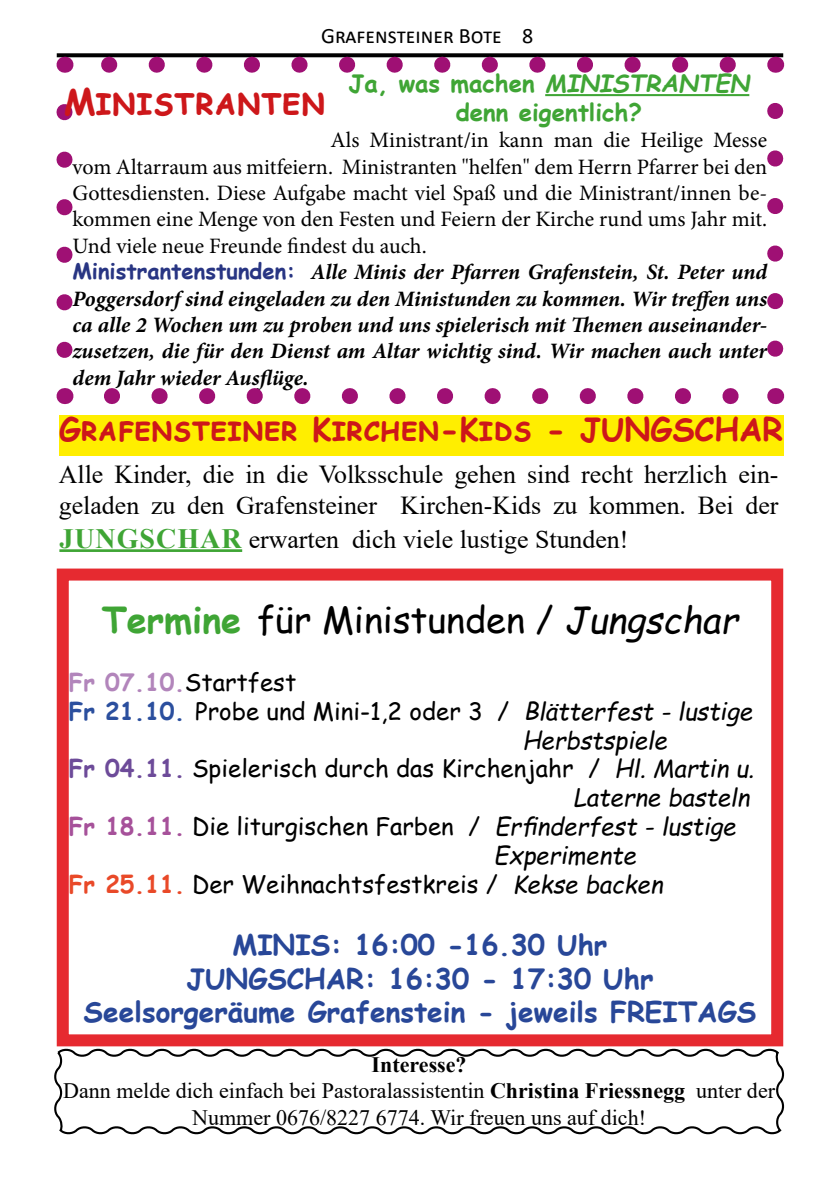
<style>
.page{position:relative;width:840px;height:1191px;background:#fff}
.page>*{position:absolute;margin:0;border:0;box-sizing:border-box;transform-origin:0 0}
.t1{font:36px "Comic Sans MS";color:#000}
.t2{font:700 36px "Comic Sans MS";letter-spacing:.055em;color:#cd171a}
.t3{font:700 32px "Comic Sans MS";color:#cd171a}
.t4{font:700 28px/33.6px "Comic Sans MS";color:#284798;text-align:center}
.t5{font:25.8px/31px "Times New Roman";color:#000}
.t6{font:24px "Comic Sans MS";color:#000}
.t7{font:700 24px/28.8px "Comic Sans MS";color:#3fa535;text-align:center}
.t8{font:italic 24px "Comic Sans MS";color:#000}
.t9{font:22px/26.4px "Minion Pro";color:#000}
.t10{font:22px/26.4px "Times New Roman";color:#000;text-align:center}
.t11{font:22px "Calibri";color:#000}
.s1{font-style:italic}
.s2{font-family:"Comic Sans MS";font-weight:700;color:#283583}
.s3{font-weight:700;font-style:italic}
.s4{font-weight:700;font-size:28px;color:#3fa535}
.s5{font-weight:700;color:#3fa535}
.s6{font-weight:700;color:#b285bb}
.s7{font-weight:700;color:#2b4f9e}
.s8{font-weight:700;color:#6d4b99}
.s9{font-weight:700;color:#a6519a}
.s10{font-weight:700;color:#e94928}
.s11{font-weight:700}
</style>
<div class="page">
<svg style="left:57px;top:53px;width:725px;height:4px;background:#121212"></svg>
<hr style="left:59px;top:549px;width:183px;height:3px;background:#3fa535">
<svg style="left:54px;top:1045px;width:731px;height:90px"></svg>
<hr style="left:545px;top:94px;width:204px;height:2px;background:#3fa535">
<svg style="left:56px;top:112px;width:16px;height:246px"></svg>
<svg style="left:112px;top:388px;width:627px;height:16px"></svg>
<svg style="left:767px;top:103px;width:15px;height:246px"></svg>
<svg style="left:88px;top:57px;width:639px;height:16px"></svg>
<svg style="left:64px;top:388px;width:1px;height:16px"></svg>
<svg style="left:774px;top:388px;width:1px;height:16px"></svg>
<svg style="left:774px;top:57px;width:1px;height:16px"></svg>
<svg style="left:64px;top:57px;width:1px;height:16px"></svg>
<div style="left:57px;top:568px;width:725px;height:478px;border:12px solid #e62a30"></div>
<div style="left:59px;top:415px;width:723px;height:40px;background:#fe0"></div>
<p class="t11" style="left:321px;top:21px;width:213px">Grafensteiner Bote 8</p>
<p class="t7" style="left:348px;top:68px;width:402px">Ja, was machen <span class="s1">MINISTRANTEN </span>denn eigentlich?</p>
<p class="t9" style="left:72px;top:127px;width:695px;text-indent:258px">Als Ministrant/in kann man die Heilige Messe vom Altarraum aus mitfeiern. Ministranten "helfen" dem Herrn Pfarrer bei den Gottesdiensten. Diese Aufgabe macht viel Spaß und die Ministrant/innen be&shy;kommen eine Menge von den Festen und Feiern der Kirche rund ums Jahr mit.<br>Und viele neue Freunde findest du auch.<br><span class="s2">Ministrantenstunden:</span> <span class="s3">Alle Minis der Pfarren Grafenstein, St. Peter und Poggersdorf sind eingeladen zu den Ministunden zu kommen. Wir treffen uns ca alle 2 Wochen um zu proben und uns spielerisch mit Themen auseinander&shy;zusetzen, die für den Dienst am Altar wichtig sind. Wir machen auch unter dem Jahr wieder Ausflüge.</span></p>
<h1 class="t2" style="left:64px;top:76px;width:263px">Ministranten</h1>
<h2 class="t3" style="left:59px;top:405px;width:724px">Grafensteiner Kirchen-Kids - JUNGSCHAR</h2>
<p class="t5" style="left:59px;top:458px;width:720px">Alle Kinder, die in die Volksschule gehen sind recht herzlich ein&shy;geladen zu den Grafensteiner Kirchen-Kids zu kommen. Bei der</p>
<p class="t5" style="left:59px;top:522px;width:570px"><span class="s4">JUNGSCHAR</span> erwarten dich viele lustige Stunden!</p>
<h1 class="t1" style="left:102px;top:593px;width:637px"><span class="s5">Termine</span> für Ministunden / <span class="s1">Jungschar</span></h1>
<p class="t6" style="left:69px;top:664px;width:229px"><span class="s6">Fr 07.10.</span>Startfest</p>
<p class="t6" style="left:69px;top:693px;width:685px"><span class="s7">Fr 21.10.</span> Probe und Mini-1,2 oder 3 / <span class="s1">Blätterfest - lustige</span></p>
<p class="t8" style="left:522px;top:722px;width:146px">Herbstspiele</p>
<p class="t6" style="left:69px;top:751px;width:686px"><span class="s8">Fr 04.11.</span> Spielerisch durch das Kirchenjahr / <span class="s1">Hl. Martin u.</span></p>
<p class="t8" style="left:573px;top:779px;width:178px">Laterne basteln</p>
<p class="t6" style="left:69px;top:808px;width:668px"><span class="s9">Fr 18.11.</span> Die liturgischen Farben / <span class="s1">Erfinderfest - lustige</span></p>
<p class="t8" style="left:493px;top:837px;width:144px">Experimente</p>
<p class="t6" style="left:69px;top:866px;width:595px"><span class="s10">Fr 25.11.</span> Der Weihnachtsfestkreis / <span class="s1">Kekse backen</span></p>
<p class="t4" style="left:84px;top:927px;width:673px">MINIS: 16:00 -16.30 Uhr<br>JUNGSCHAR: 16:30 - 17:30 Uhr<br>Seelsorgeräume Grafenstein - jeweils FREITAGS</p>
<p class="t10" style="left:63px;top:1050px;width:713px"><span class="s11">Interesse?<br></span>Dann melde dich einfach bei Pastoralassistentin <span class="s11">Christina Friessnegg</span> unter der<br>Nummer 0676/8227 6774. Wir freuen uns auf dich!</p>
</div>
